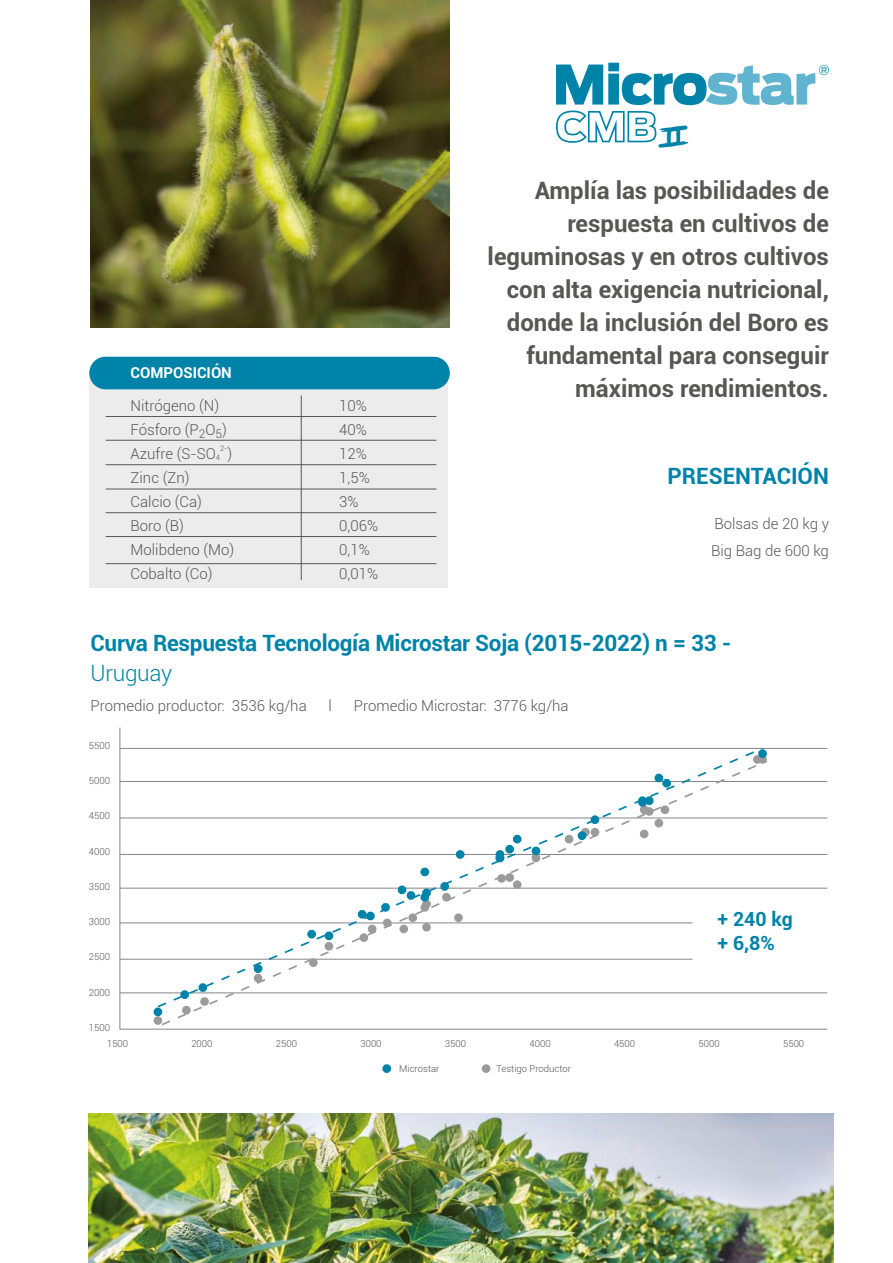
<style>
.page{position:relative;width:893px;height:1263px;background:#fff}
.page>*{position:absolute;margin:0;border:0;box-sizing:border-box;transform-origin:0 0}
.t1{font:700 24px/33px "Roboto";color:#575756;text-align:right}
.t2{font:700 22.5px "Roboto";letter-spacing:-.01em;color:#0083a9}
.t3{font:300 22.5px "Roboto";letter-spacing:-.01em;color:#0083a9}
.t4{font:700 19.5px/24.6px "Roboto";color:#0083a9}
.t5{font:300 15px/24px "Roboto";color:#575756}
.t6{font:700 15px "Roboto";color:#fff}
.t7{font:300 9.6px/16.4px "Roboto";color:#575756}
.t8{font:300 7.5px "Roboto";color:#575756}
</style>
<div class="page">
<div style="left:89px;top:376px;width:359px;height:212px;background:#ececec"></div>
<div style="left:89px;top:357px;width:361px;height:32px;background:#0083a9;border-radius:16px"></div>
<hr style="left:301px;top:395px;width:1px;height:185px;background:#575756">
<hr style="left:106px;top:416px;width:330px;height:1px;background:#575756">
<hr style="left:106px;top:440px;width:330px;height:1px;background:#575756">
<hr style="left:106px;top:464px;width:330px;height:1px;background:#575756">
<hr style="left:106px;top:489px;width:330px;height:1px;background:#575756">
<hr style="left:106px;top:512px;width:330px;height:1px;background:#575756">
<hr style="left:106px;top:536px;width:330px;height:1px;background:#575756">
<hr style="left:106px;top:563px;width:330px;height:1px;background:#575756">
<svg style="left:119px;top:727px;width:709px;height:302px"></svg>
<svg style="left:156px;top:746px;width:609px;height:261px"></svg>
<svg style="left:160px;top:759px;width:609px;height:268px"></svg>
<div style="left:154px;top:1007px;width:8px;height:9px;border:5px solid #0083a9;border-radius:50%"></div>
<div style="left:254px;top:964px;width:8px;height:9px;border:5px solid #0083a9;border-radius:50%"></div>
<svg style="left:254px;top:967px;width:8px;height:15px"></svg>
<svg style="left:154px;top:1010px;width:8px;height:15px"></svg>
<svg style="left:309px;top:958px;width:9px;height:9px"></svg>
<svg style="left:200px;top:997px;width:9px;height:9px"></svg>
<svg style="left:182px;top:1006px;width:9px;height:8px"></svg>
<svg style="left:454px;top:913px;width:9px;height:9px"></svg>
<svg style="left:565px;top:835px;width:8px;height:8px"></svg>
<svg style="left:497px;top:873px;width:24px;height:16px"></svg>
<svg style="left:383px;top:918px;width:9px;height:9px"></svg>
<svg style="left:360px;top:925px;width:16px;height:17px"></svg>
<div style="left:381px;top:903px;width:9px;height:9px;border:5px solid #0083a9;border-radius:50%"></div>
<div style="left:366px;top:912px;width:9px;height:8px;border:5px solid #0083a9;border-radius:50%"></div>
<div style="left:398px;top:885px;width:8px;height:9px;border:5px solid #0083a9;border-radius:50%"></div>
<div style="left:456px;top:850px;width:8px;height:9px;border:5px solid #0083a9;border-radius:50%"></div>
<div style="left:513px;top:835px;width:8px;height:8px;border:5px solid #0083a9;border-radius:50%"></div>
<div style="left:496px;top:850px;width:8px;height:9px;border:5px solid #0083a9;border-radius:50%"></div>
<svg style="left:532px;top:853px;width:8px;height:9px"></svg>
<div style="left:532px;top:847px;width:8px;height:8px;border:5px solid #0083a9;border-radius:50%"></div>
<svg style="left:580px;top:828px;width:19px;height:9px"></svg>
<div style="left:578px;top:831px;width:8px;height:9px;border:5px solid #0083a9;border-radius:50%"></div>
<div style="left:496px;top:853px;width:8px;height:9px;border:5px solid #0083a9;border-radius:50%"></div>
<div style="left:645px;top:796px;width:9px;height:9px;border:5px solid #0083a9;border-radius:50%"></div>
<div style="left:655px;top:774px;width:8px;height:8px;border:5px solid #0083a9;border-radius:50%"></div>
<div style="left:638px;top:798px;width:9px;height:9px;border:5px solid #0083a9;border-radius:50%"></div>
<svg style="left:657px;top:776px;width:11px;height:9px"></svg>
<div style="left:662px;top:779px;width:9px;height:8px;border:5px solid #0083a9;border-radius:50%"></div>
<svg style="left:753px;top:752px;width:14px;height:12px"></svg>
<div style="left:758px;top:749px;width:9px;height:9px;border:5px solid #0083a9;border-radius:50%"></div>
<svg style="left:640px;top:799px;width:29px;height:39px"></svg>
<div style="left:638px;top:796px;width:9px;height:9px;border:5px solid #0083a9;border-radius:50%"></div>
<div style="left:591px;top:815px;width:8px;height:9px;border:5px solid #0083a9;border-radius:50%"></div>
<div style="left:505px;top:845px;width:9px;height:8px;border:5px solid #0083a9;border-radius:50%"></div>
<svg style="left:442px;top:885px;width:9px;height:16px"></svg>
<div style="left:440px;top:882px;width:9px;height:9px;border:5px solid #0083a9;border-radius:50%"></div>
<div style="left:420px;top:868px;width:9px;height:8px;border:5px solid #0083a9;border-radius:50%"></div>
<svg style="left:399px;top:888px;width:32px;height:45px"></svg>
<div style="left:422px;top:888px;width:9px;height:9px;border:5px solid #0083a9;border-radius:50%"></div>
<svg style="left:325px;top:938px;width:8px;height:12px"></svg>
<div style="left:325px;top:931px;width:8px;height:9px;border:5px solid #0083a9;border-radius:50%"></div>
<div style="left:198px;top:983px;width:9px;height:9px;border:5px solid #0083a9;border-radius:50%"></div>
<div style="left:307px;top:930px;width:9px;height:8px;border:5px solid #0083a9;border-radius:50%"></div>
<svg style="left:482px;top:1064px;width:8px;height:9px"></svg>
<div style="left:382px;top:1064px;width:9px;height:9px;border:5px solid #0083a9;border-radius:50%"></div>
<svg style="left:364px;top:912px;width:8px;height:6px"></svg>
<div style="left:358px;top:910px;width:8px;height:8px;border:5px solid #0083a9;border-radius:50%"></div>
<div style="left:180px;top:990px;width:9px;height:9px;border:5px solid #0083a9;border-radius:50%"></div>
<img style="left:89px;top:1113px;width:744px;height:150px">
<img style="left:91px;top:0;width:358px;height:328px">
<svg style="left:556px;top:63px;width:273px;height:42px"></svg>
<svg style="left:556px;top:111px;width:132px;height:37px"></svg>
<p class="t6" style="left:131px;top:362px;width:103px">COMPOSICIÓN</p>
<p class="t5" style="left:131px;top:393px;width:98px">Nitrógeno (N)<br>Fósforo (P<sub>2</sub>O<sub>5</sub>)<br>Azufre (S-SO<sub>4</sub></p>
<p class="t8" style="left:220px;top:443px;width:9px">2-</p>
<p class="t5" style="left:227px;top:441px;width:6px">)</p>
<p class="t5" style="left:131px;top:465px;width:105px">Zinc (Zn)<br>Calcio (Ca)<br>Boro (B)<br>Molibdeno (Mo)<br>Cobalto (Co)</p>
<p class="t5" style="left:339px;top:393px;width:40px">10%<br>40%<br>12%<br>1,5%<br>3%<br>0,06%<br>0,1%<br>0,01%</p>
<h1 class="t1" style="left:488px;top:173px;width:343px">Amplía las posibilidades de respuesta en cultivos de leguminosas y en otros cultivos con alta exigencia nutricional, donde la inclusión del Boro es fundamental para conseguir máximos rendimientos.</h1>
<h2 class="t2" style="left:668px;top:460px;width:163px">PRESENTACIÓN</h2>
<p class="t5" style="left:711px;top:509px;width:119px;line-height:27px">Bolsas de 20 kg y<br>Big Bag de 600 kg</p>
<h2 class="t2" style="left:91px;top:627px;width:642px">Curva Respuesta Tecnología Microstar Soja (2015-2022) n = 33 -</h2>
<h2 class="t3" style="left:91px;top:657px;width:83px">Uruguay</h2>
<p class="t5" style="left:91px;top:693px;width:218px">Promedio productor: 3536 kg/ha</p>
<p class="t5" style="left:329px;top:693px;width:5px">l</p>
<p class="t5" style="left:354px;top:693px;width:216px">Promedio Microstar: 3776 kg/ha</p>
<p class="t7" style="left:89px;top:737px;width:23px">5500</p>
<p class="t7" style="left:89px;top:772px;width:23px">5000</p>
<p class="t7" style="left:89px;top:807px;width:23px">4500</p>
<p class="t7" style="left:89px;top:843px;width:23px">4000</p>
<p class="t7" style="left:89px;top:878px;width:23px">3500</p>
<p class="t7" style="left:89px;top:913px;width:23px">3000</p>
<p class="t7" style="left:89px;top:948px;width:23px">2500</p>
<p class="t7" style="left:89px;top:984px;width:23px">2000</p>
<p class="t7" style="left:107px;top:1019px;width:23px;text-indent:-18px">1500<br>1500</p>
<h3 class="t4" style="left:718px;top:905px;width:77px">+ 240 kg + 6,8%</h3>
<p class="t7" style="left:191px;top:1035px;width:23px">2000</p>
<p class="t7" style="left:276px;top:1035px;width:23px">2500</p>
<p class="t7" style="left:360px;top:1035px;width:23px">3000</p>
<p class="t7" style="left:445px;top:1035px;width:23px">3500</p>
<p class="t7" style="left:529px;top:1035px;width:23px">4000</p>
<p class="t7" style="left:614px;top:1035px;width:23px">4500</p>
<p class="t7" style="left:698px;top:1035px;width:23px">5000</p>
<p class="t7" style="left:783px;top:1035px;width:23px">5500</p>
<p class="t7" style="left:399px;top:1060px;width:42px">Microstar</p>
<p class="t7" style="left:496px;top:1060px;width:76px">Testigo Productor</p>
</div>
